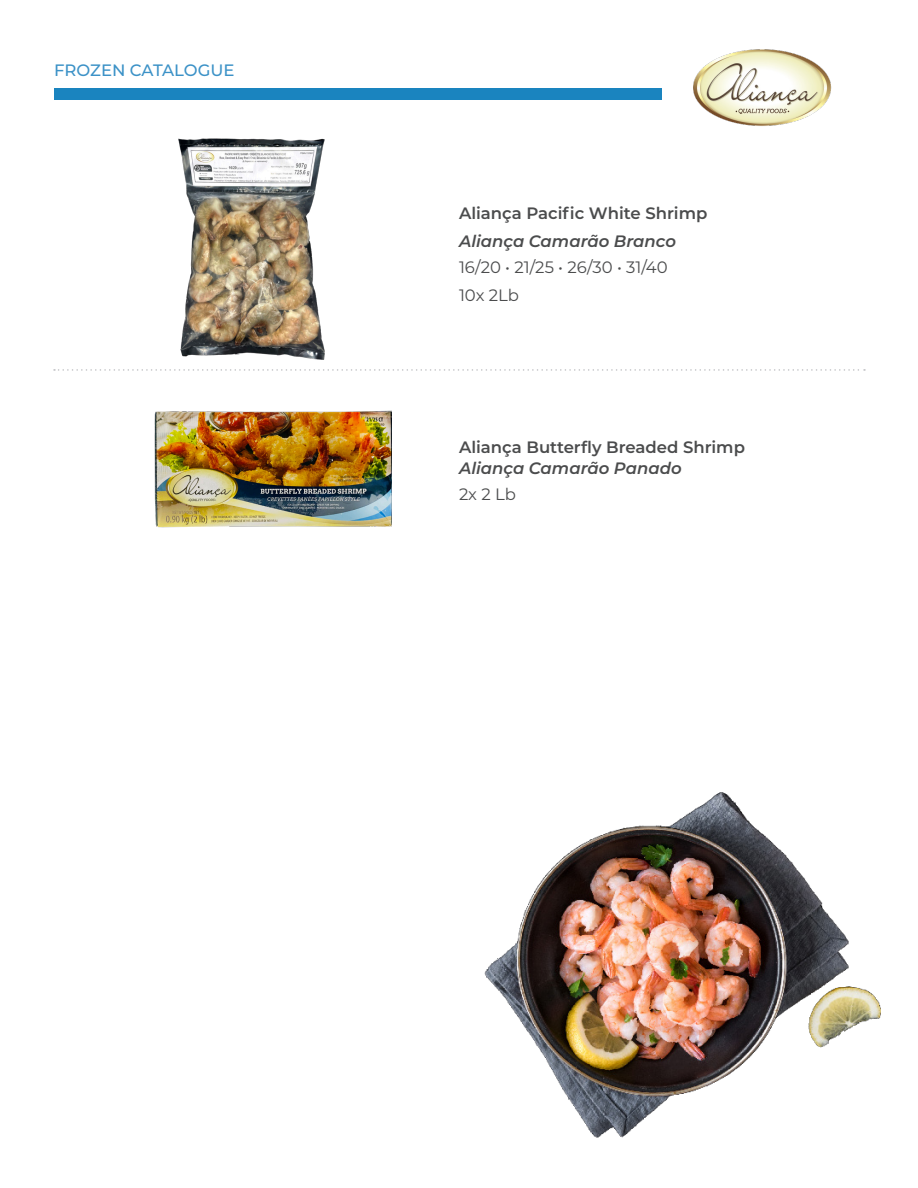
<style>
.page{position:relative;width:918px;height:1188px;background:#fff}
.page>*{position:absolute;margin:0;border:0;box-sizing:border-box;transform-origin:0 0}
.name{font:600 16.5px "Montserrat";color:#4b4c4d}
.size{font:16.5px "Montserrat";color:#4b4c4d}
.size-2{font:italic 600 16.5px "Montserrat";color:#4b4c4d}
.name-2{font:italic 600 16.5px "Montserrat";color:#4b4c4d}
.t1{font:500 16.5px "Montserrat";color:#3c92c7}
</style>
<div class="page">
<div style="left:54px;top:88px;width:608px;height:11px;background:#1a84bf"></div>
<img style="left:660px;top:49px;width:172px;height:77px">
<img style="left:178px;top:138px;width:147px;height:222px">
<svg style="left:54px;top:369px;width:811px;height:2px"></svg>
<img style="left:154px;top:410px;width:238px;height:118px">
<img style="left:484px;top:792px;width:397px;height:346px">
<p class="t1" style="left:54px;top:59px;width:182px">FROZEN CATALOGUE</p>
<p class="name" style="left:459px;top:202px;width:250px">Aliança Pacific White Shrimp</p>
<p class="size-2" style="left:459px;top:229px;width:219px">Aliança Camarão Branco</p>
<p class="size" style="left:459px;top:256px;width:210px">16/20 • 21/25 • 26/30 • 31/40</p>
<p class="size" style="left:459px;top:284px;width:62px">10x 2Lb</p>
<p class="name" style="left:459px;top:436px;width:288px">Aliança Butterfly Breaded Shrimp</p>
<p class="name-2" style="left:459px;top:457px;width:224px">Aliança Camarão Panado</p>
<p class="size" style="left:459px;top:483px;width:58px">2x 2 Lb</p>
</div>
